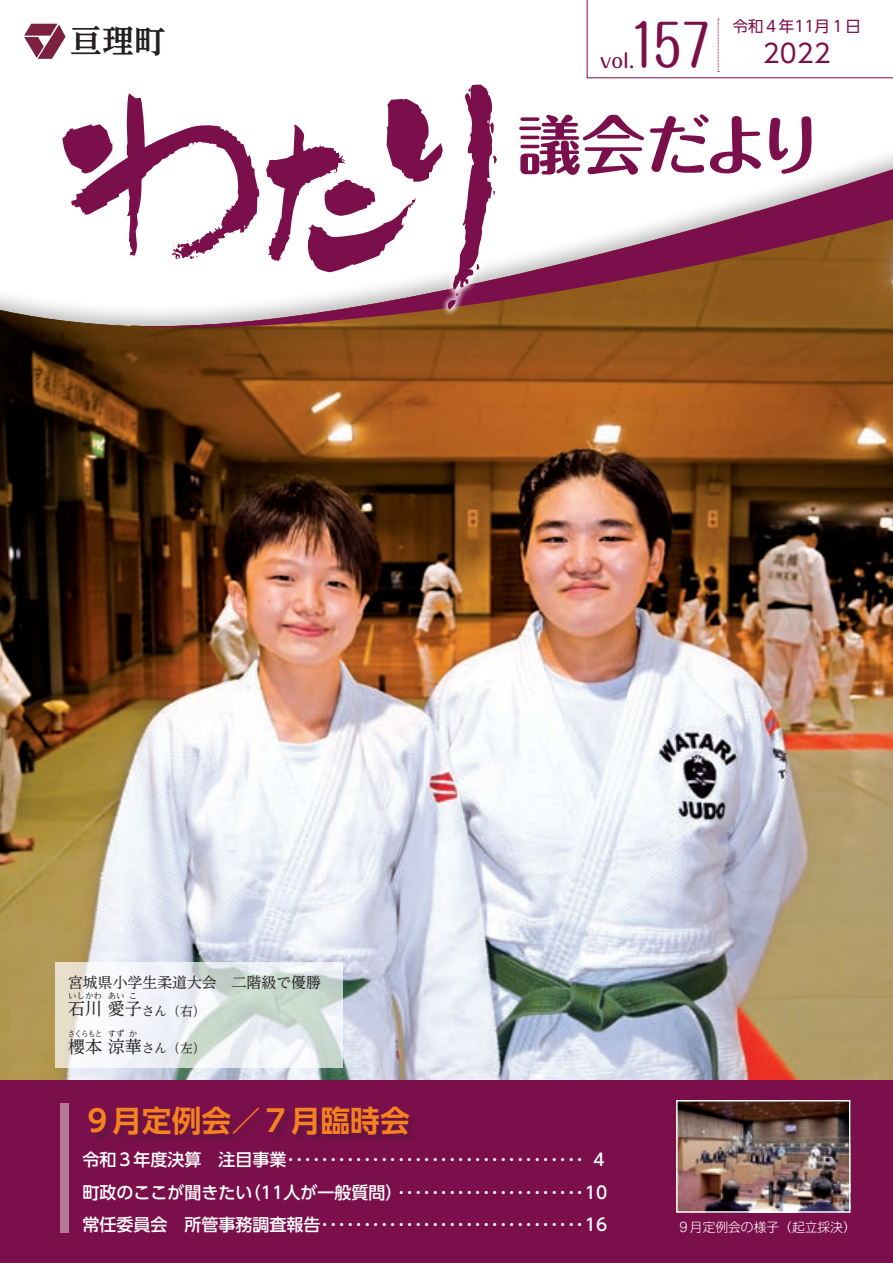
<style>
.page{position:relative;width:893px;height:1263px;background:#fff}
.page>*{position:absolute;margin:0;border:0;box-sizing:border-box;transform-origin:0 0}
.t1{font:700 64.35px "Maru Fo Pro";letter-spacing:-.05em;color:#7b0f4b}
.t2{font:500 57.45px "Maru Fo Pro";color:#7b0f4b;scale:.7 1}
.t3{font:700 31.95px "UD Reimin Pro";color:#231f20}
.t4{font:700 29.7px "UD Shin Go Pro De";color:#f58220}
.t5{font:25.65px "UD Shin Go Pro";color:#7b0f4b}
.t6{font:500 19.65px "Maru Fo Pro";color:#7b0f4b}
.t7{font:500 16.95px/32.7px "UD Shin Go Pro";color:#fff;text-align:right}
.t8{font:16.95px "UD Reimin Pro";color:#231f20}
.t9{font:15.45px "UD Shin Go Pro";color:#7b0f4b}
.t10{font:14.85px "UD Reimin Pro";color:#231f20}
.t11{font:300 12.75px "Shin M Go Pro";color:#fff}
.t12{font:12.75px "UD Reimin Pro";color:#231f20}
.t13{font:8.55px "UD Reimin Pro";color:#231f20}
.t14{font:8.55px "UD Reimin Pro";color:#231f20;scale:.8 1}
</style>
<div class="page">
<img style="left:0;top:329px;width:893px;height:751px">
<div style="left:0;top:1080px;width:893px;height:183px;background:#7b0f4b"></div>
<div style="left:89px;top:1107px;width:329px;height:37px;background:#721046"></div>
<div style="left:61px;top:1103px;width:8px;height:130px;background:#b67997"></div>
<svg style="left:24px;top:24px;width:42px;height:35px"></svg>
<svg style="left:586px;top:0;width:307px;height:79px"></svg>
<svg style="left:130px;top:169px;width:763px;height:169px"></svg>
<div style="left:55px;top:77px;width:449px;height:239px;background:#fff"></div>
<svg style="left:266px;top:84px;width:231px;height:225px"></svg>
<svg style="left:62px;top:93px;width:197px;height:167px"></svg>
<img style="left:678px;top:1102px;width:170px;height:109px">
<div style="left:676px;top:1100px;width:174px;height:113px;border:1px solid #fff"></div>
<svg style="left:55px;top:962px;width:287px;height:105px"></svg>
<h3 class="t3" style="left:70px;top:15px;width:97px">亘理町</h3>
<p class="t9" style="left:733px;top:14px;width:129px">令和４年11月１日</p>
<h2 class="t2" style="left:629px;top:0;width:117px">157</h2>
<h3 class="t5" style="left:763px;top:33px;width:69px">2022</h3>
<p class="t6" style="left:600px;top:45px;width:36px">vol.</p>
<h1 class="t1" style="left:517px;top:94px;width:307px">議会だより</h1>
<p class="t10" style="left:68px;top:970px;width:254px">宮城県小学生柔道大会　二階級で優勝</p>
<p class="t8" style="left:68px;top:995px;width:75px">石川愛子</p>
<p class="t13" style="left:68px;top:989px;width:36px">いしかわ</p>
<p class="t13" style="left:108px;top:989px;width:19px">あい</p>
<p class="t13" style="left:129px;top:989px;width:10px">こ</p>
<p class="t12" style="left:142px;top:1001px;width:65px">さん（右(</p>
<p class="t14" style="left:68px;top:1026px;width:44px">さくらもと</p>
<p class="t13" style="left:108px;top:1026px;width:19px">すず</p>
<p class="t13" style="left:129px;top:1026px;width:10px">か</p>
<p class="t8" style="left:68px;top:1032px;width:75px">櫻本涼華</p>
<p class="t12" style="left:142px;top:1038px;width:65px">さん（左(</p>
<h3 class="t4" style="left:82px;top:1097px;width:329px">９月定例会／７月臨時会</h3>
<p class="t7" style="left:82px;top:1142px;width:526px">令和３年度決算　注目事業 ・・・・・・・・・・・・・・・・・・・・・・・・・・・・・・・・・・・ ４（ 1 1 人が一般質問 ・・・・・・・・・・・・・・・・・・・・・・・( 1 0</p>
<p class="t7" style="left:82px;top:1175px;width:526px;text-align:left">町政のここが聞きたい<br>常任委員会　所管事務調査報告 ・・・・・・・・・・・・・・・・・・・・・・・・・・・・・・・ 1 6</p>
<p class="t11" style="left:677px;top:1216px;width:180px">９月定例会の様子（起立採決(</p>
</div>
